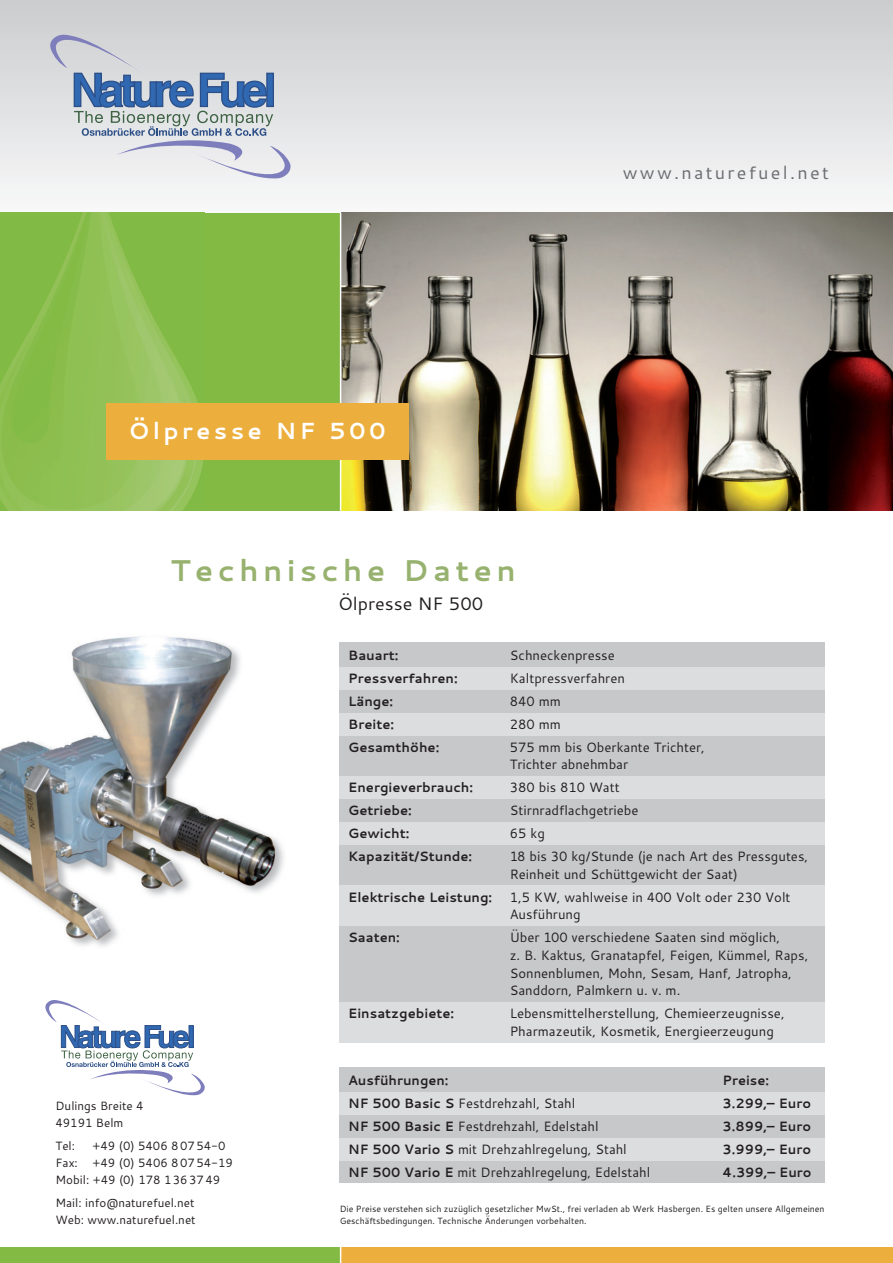
<style>
.page{position:relative;width:893px;height:1263px;background:#fff}
.page>*{position:absolute;margin:0;border:0;box-sizing:border-box;transform-origin:0 0}
.t1{font:700 30px "Cantarell";letter-spacing:.145em;color:#97b16e}
.t2{font:700 23.25px "Cantarell";letter-spacing:.145em;color:#fff}
.t3{font:18px "Cantarell";letter-spacing:.125em;color:#6c6d70}
.t4{font:18px "Cantarell";color:#231f20}
.t5{font:13.5px/17.7px "Cantarell";color:#231f20}
.t6{font:700 13.5px "Cantarell";color:#231f20}
.t7{font:13.5px "Cantarell";color:#231f20;scale:.96 1}
.t8{font:700 13.5px "Cantarell";color:#231f20;scale:.96 1}
.t9{font:12px/17.2px "Cantarell";color:#231f20}
.t10{font:9px/12px "Cantarell";color:#231f20}
.s1{font-weight:700}
</style>
<div class="page">
<div style="left:0;top:0;width:892px;height:234px;background:linear-gradient(to bottom,#cccdd0,#f8f9f8)"></div>
<div style="left:0;top:213px;width:340px;height:297px;background:#82ba44"></div>
<img style="left:0;top:213px;width:205px;height:297px">
<img style="left:341px;top:213px;width:551px;height:297px">
<svg style="left:50px;top:35px;width:240px;height:143px"></svg>
<hr style="left:340px;top:213px;width:1px;height:297px;background:#fff">
<div style="left:106px;top:403px;width:302px;height:56px;background:#ecaf3d"></div>
<div style="left:339px;top:642px;width:485px;height:396px;background:#c7c8ca"></div>
<div style="left:339px;top:666px;width:485px;height:23px;background:#dcdddf"></div>
<div style="left:339px;top:713px;width:485px;height:22px;background:#dcdddf"></div>
<div style="left:339px;top:776px;width:485px;height:23px;background:#dcdddf"></div>
<div style="left:339px;top:822px;width:485px;height:22px;background:#dcdddf"></div>
<div style="left:339px;top:885px;width:485px;height:40px;background:#dcdddf"></div>
<div style="left:339px;top:1001px;width:485px;height:40px;background:#dcdddf"></div>
<div style="left:339px;top:1067px;width:485px;height:115px;background:#c7c8ca"></div>
<div style="left:339px;top:1091px;width:485px;height:23px;background:#dcdddf"></div>
<div style="left:339px;top:1137px;width:485px;height:23px;background:#dcdddf"></div>
<svg style="left:45px;top:1000px;width:160px;height:94px"></svg>
<img style="left:0;top:636px;width:284px;height:311px">
<div style="left:0;top:1246px;width:340px;height:16px;background:#82ba44"></div>
<div style="left:340px;top:1246px;width:552px;height:16px;background:#ecaf3d"></div>
<svg style="left:340px;top:1246px;width:1px;height:16px"></svg>
<h2 class="t2" style="left:128px;top:422px;width:259px">Ölpresse NF 500</h2>
<h3 class="t3" style="left:622px;top:166px;width:207px">www.naturefuel.net</h3>
<h1 class="t1" style="left:170px;top:559px;width:347px">Technische Daten</h1>
<h3 class="t4" style="left:338px;top:596px;width:147px">Ölpresse NF 500</h3>
<p class="t6" style="left:348px;top:649px;width:52px">Bauart:</p>
<p class="t5" style="left:509px;top:647px;width:106px">Schneckenpresse</p>
<p class="t6" style="left:348px;top:672px;width:111px">Pressverfahren:</p>
<p class="t5" style="left:509px;top:670px;width:117px">Kaltpressverfahren</p>
<p class="t6" style="left:348px;top:695px;width:46px">Länge:</p>
<p class="t5" style="left:509px;top:693px;width:53px">840 mm</p>
<p class="t6" style="left:348px;top:718px;width:47px">Breite:</p>
<p class="t5" style="left:509px;top:716px;width:53px">280 mm</p>
<p class="t6" style="left:348px;top:741px;width:93px">Gesamthöhe:</p>
<p class="t5" style="left:509px;top:739px;width:197px">575 mm bis Oberkante Trichter,<br>Trichter abnehmbar</p>
<p class="t6" style="left:348px;top:782px;width:126px">Energieverbrauch:</p>
<p class="t5" style="left:509px;top:780px;width:111px">380 bis 810 Watt</p>
<p class="t6" style="left:348px;top:805px;width:65px">Getriebe:</p>
<p class="t5" style="left:509px;top:803px;width:130px">Stirnradflachgetriebe</p>
<p class="t6" style="left:348px;top:828px;width:63px">Gewicht:</p>
<p class="t5" style="left:509px;top:826px;width:36px">65 kg</p>
<p class="t6" style="left:348px;top:851px;width:126px">Kapazität/Stunde:</p>
<p class="t5" style="left:509px;top:848px;width:300px">18 bis 30 kg/Stunde (je nach Art des Press gutes,<br>Reinheit und Schüttgewicht der Saat)</p>
<p class="t6" style="left:348px;top:891px;width:145px">Elektrische Leistung:</p>
<p class="t5" style="left:509px;top:889px;width:282px">1,5 KW, wahlweise in 400 Volt oder 230 Volt<br>Ausführung</p>
<p class="t6" style="left:348px;top:932px;width:53px">Saaten:</p>
<p class="t5" style="left:509px;top:930px;width:300px">Über 100 verschiedene Saaten sind möglich,<br>z. B. Kaktus, Granatapfel, Feigen, Kümmel, Raps, Sonnen blumen, Mohn, Sesam, Hanf, Jatropha, Sanddorn, Palmkern u. v. m.</p>
<p class="t6" style="left:348px;top:1008px;width:107px">Einsatzgebiete:</p>
<p class="t5" style="left:509px;top:1005px;width:276px">Lebensmittelherstellung, Chemie erzeug nisse,<br>Pharmazeutik, Kosmetik, Energie erzeugung</p>
<p class="t8" style="left:348px;top:1074px;width:106px">Ausführungen:</p>
<p class="t8" style="left:722px;top:1074px;width:50px">Preise:</p>
<p class="t7" style="left:348px;top:1097px;width:238px"><span class="s1">NF 500 Basic S</span> Festdrehzahl, Stahl</p>
<p class="t8" style="left:722px;top:1097px;width:94px">3.299,– Euro</p>
<p class="t7" style="left:348px;top:1120px;width:262px"><span class="s1">NF 500 Basic E</span> Festdrehzahl, Edelstahl</p>
<p class="t8" style="left:722px;top:1120px;width:94px">3.899,– Euro</p>
<p class="t7" style="left:348px;top:1143px;width:292px"><span class="s1">NF 500 Vario S</span> mit Drehzahlregelung, Stahl</p>
<p class="t8" style="left:722px;top:1143px;width:94px">3.999,– Euro</p>
<p class="t7" style="left:348px;top:1166px;width:316px"><span class="s1">NF 500 Vario E</span> mit Drehzahlregelung, Edelstahl</p>
<p class="t8" style="left:722px;top:1166px;width:94px">4.399,– Euro</p>
<p class="t10" style="left:339px;top:1203px;width:486px">Die Preise verstehen sich zuzüglich gesetzlicher MwSt., frei verladen ab Werk Hasbergen. Es gelten unsere Allgemeinen<br>Geschäftsbedingungen. Technische Änderungen vorbehalten.</p>
<p class="t9" style="left:55px;top:1098px;width:90px">Dulings Breite 4<br>49191 Belm</p>
<p class="t9" style="left:55px;top:1137px;width:21px">Tel:</p>
<p class="t9" style="left:55px;top:1137px;width:179px;text-indent:37px">+49 (0) 5406 80754-0<br>Fax: +49 (0) 5406 80754-19<br>Mobil: +49 (0) 178 1363749</p>
<p class="t9" style="left:55px;top:1194px;width:142px">Mail: info@naturefuel.net<br>Web: www.naturefuel.net</p>
</div>
